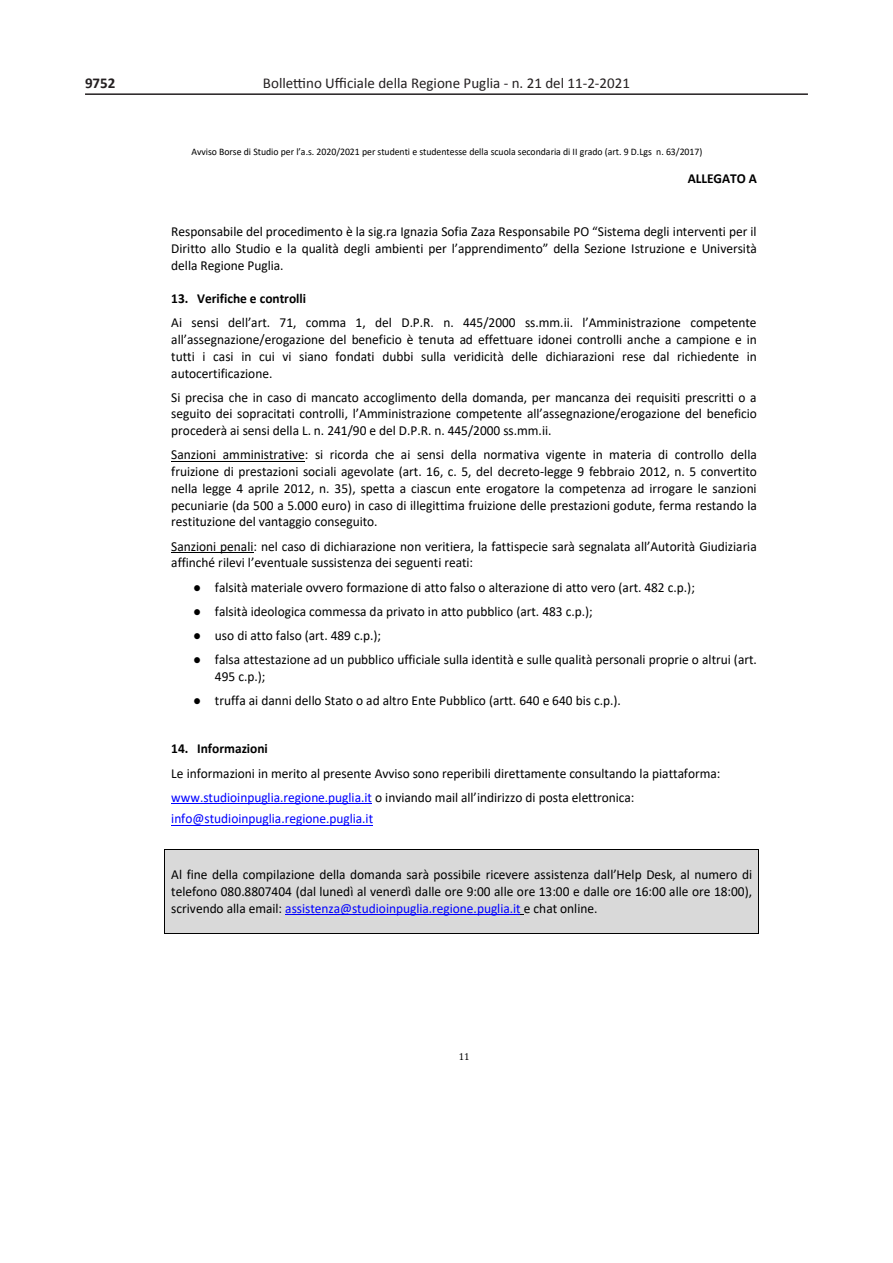
<style>
.page{position:relative;width:893px;height:1263px;background:#fff}
.page>*{position:absolute;margin:0;border:0;box-sizing:border-box;transform-origin:0 0}
.t1{font:15px "Calibri";color:#231f20}
.t2{font:700 15px "Calibri";color:#231f20}
.t3{font:13.8px/16.8px "Calibri 2";color:#000;text-align:justify}
.t4{font:13.8px/16.8px "Calibri";color:#000}
.t5{font:13.8px "Calibri 2";color:#00f}
.t6{font:13.8px "Calibri Bold 2";color:#000}
.t7{font:10.05px "Calibri 2";letter-spacing:-.005em;color:#000}
.s1{font-family:"Calibri"}
.s2{font-family:"Calibri 2"}
.s3{font-family:"Calibri Bold 2"}
.s4{font-family:"Times New Roman"}
.s5{color:#00f}
</style>
<div class="page">
<hr style="left:85px;top:93px;width:723px;height:2px;background:#231f20">
<hr style="left:171px;top:461px;width:134px;height:1px;background:#000">
<hr style="left:171px;top:552px;width:82px;height:1px;background:#000">
<hr style="left:171px;top:803px;width:201px;height:1px;background:#00f">
<hr style="left:171px;top:825px;width:202px;height:1px;background:#00f">
<div style="left:171px;top:849px;width:581px;height:17px;background:#d9d9d9"></div>
<div style="left:171px;top:866px;width:581px;height:17px;background:#d9d9d9"></div>
<div style="left:171px;top:883px;width:581px;height:17px;background:#d9d9d9"></div>
<div style="left:171px;top:900px;width:581px;height:16px;background:#d9d9d9"></div>
<hr style="left:285px;top:914px;width:236px;height:1px;background:#00f">
<div style="left:171px;top:916px;width:581px;height:17px;background:#d9d9d9"></div>
<hr style="left:165px;top:849px;width:593px;height:1px;background:#000">
<hr style="left:164px;top:849px;width:1px;height:84px;background:#000">
<hr style="left:165px;top:933px;width:593px;height:1px;background:#000">
<hr style="left:758px;top:849px;width:1px;height:84px;background:#000">
<p class="t2" style="left:85px;top:72px;width:32px">9752</p>
<p class="t1" style="left:263px;top:74px;width:369px">Bollettino Ufficiale della Regione Puglia - n. 21 del 11-2-2021</p>
<p class="t7" style="left:192px;top:145px;width:512px"><span class="s1">Avviso Borse di Studio per l’a.s. 2020/2021 p</span>er studenti e studentesse della scuola secondaria di II grado (art. 9 D.Lgs n. 63/2017)</p>
<p class="t6" style="left:688px;top:168px;width:71px">ALLEGATO A</p>
<p class="t4" style="left:171px;top:223px;width:587px;text-align:justify">Responsabile del procedimento è la sig.ra Ignazia Sofia Zaza Responsabile PO “Sistema degli interventi per il Diritto allo Studio e la qualità degli ambienti per l’apprendimento” della Sezione Istruzione e Università <span class="s2">della Regione Puglia.</span></p>
<p class="t4" style="left:171px;top:286px;width:587px;line-height:24.2px"><span class="s3">13. Verifiche e controlli<br></span>Ai sensi dell’art. 71, comma 1, del D.P.R. n. 445/2000 ss.mm.ii. l’Amministrazione competente</p>
<p class="t3" style="left:171px;top:331px;width:587px"><span class="s1">all’assegnazione/erogazione del beneficio è tenuta ad effettuare idonei controlli anche a campione e in </span>tutti i casi in cui vi siano fondati dubbi sulla veridicità delle dichiarazioni rese dal richiedente in autocertificazione.</p>
<p class="t3" style="left:171px;top:389px;width:587px">Si precisa che in caso di mancato accoglimento della domanda, per mancanza dei requisiti prescritti o a seguito dei sopracitati controlli, l<span class="s1">’Amministrazione competente all’assegnazione/erogazione del beneficio </span>procederà ai sensi della L. n. 241/90 e del D.P.R. n. 445/2000 ss.mm.ii.</p>
<p class="t3" style="left:171px;top:446px;width:587px">Sanzioni amministrative: si ricorda che ai sensi della normativa vigente in materia di controllo della fruizione di prestazioni sociali agevolate (art. 16, c. 5, del decreto-legge 9 febbraio 2012, n. 5 convertito nella legge 4 aprile 2012, n. 35), spetta a ciascun ente erogatore la competenza ad irrogare le sanzioni pecuniarie (da 500 a 5.000 euro) in caso di illegittima fruizione delle prestazioni godute, ferma restando la restituzione del vantaggio conseguito.</p>
<p class="t4" style="left:171px;top:537px;width:587px"><span class="s2">Sanzioni penali</span>: nel caso di dichiarazione non veritiera, la fattispecie sarà segnalata all’Autorità Giudiziaria affinché rilevi l’eventuale sussistenza dei s<span class="s2">eguenti reati:</span></p>
<p class="t3" style="left:193px;top:578px;width:503px"><span class="s4">●</span> falsità materiale ovvero formazione di atto falso o alterazione di atto vero (art. 482 c.p.);</p>
<p class="t3" style="left:193px;top:602px;width:401px"><span class="s4">●</span> falsità ideologica commessa da privato in atto pubblico (art. 483 c.p.);</p>
<p class="t3" style="left:193px;top:626px;width:189px"><span class="s4">●</span> uso di atto falso (art. 489 c.p.);</p>
<p class="t3" style="left:215px;top:651px;width:543px;text-indent:-22px"><span class="s4">●</span> falsa attestazione ad un pubblico ufficiale sulla identità e sulle qualità personali proprie o altrui (art.<br>495 c.p.);</p>
<p class="t3" style="left:193px;top:692px;width:429px"><span class="s4">●</span> truffa ai danni dello Stato o ad altro Ente Pubblico (artt. 640 e 640 bis c.p.).</p>
<p class="t3" style="left:171px;top:736px;width:551px;line-height:24.2px;text-align:left"><span class="s3">14. Informazioni<br></span>Le informazioni in merito al presente Avviso sono reperibili direttamente consultando la piattaforma: <span class="s5">www.studioinpuglia.regione.puglia.it</span> <span class="s1">o inviando mail all’indirizzo di posta elettronica:</span></p>
<p class="t5" style="left:171px;top:809px;width:203px">info@studioinpuglia.regione.puglia.it</p>
<p class="t3" style="left:171px;top:866px;width:582px"><span class="s1">Al fine della compilazione della domanda sarà possibile ricevere assistenza dall’Help Desk, al numero di </span>telefono 080.8807404 (dal lunedì al venerdì dalle ore 9:00 alle ore 13:00 e dalle ore 16:00 alle ore 18:00), scrivendo alla email: <span class="s5">assistenza@studioinpuglia.regione.puglia.it</span> e chat online.</p>
</div>
